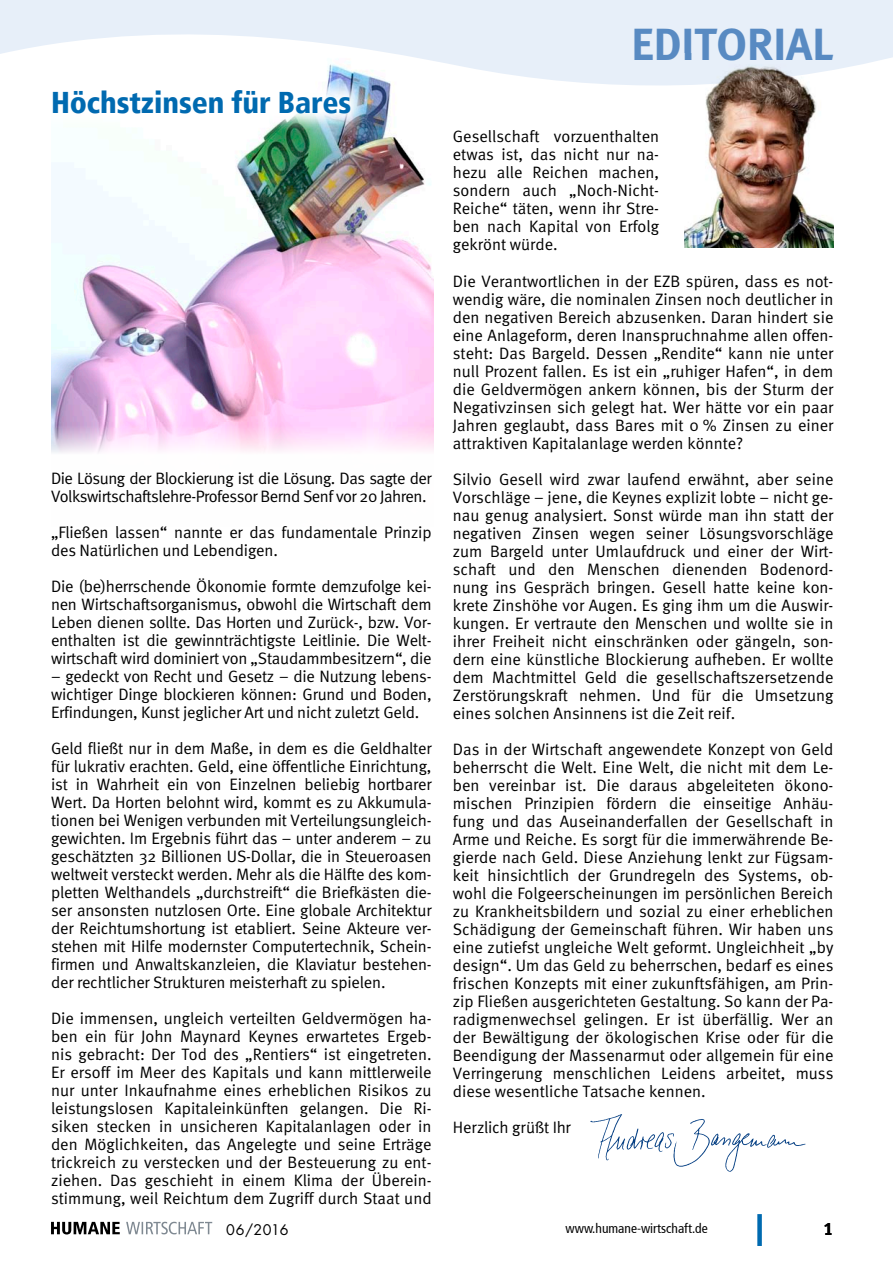
<style>
.page{position:relative;width:893px;height:1263px;background:#fff}
.page>*{position:absolute;margin:0;border:0;box-sizing:border-box;transform-origin:0 0}
.Meta_10-14_standard{font:45px "Meta Bold LF";color:#588ac2}
.Fließtext_Meta_Norma{font:900 condensed 30px "Frutiger LT";letter-spacing:-.005em;color:#006ab0}
.t1{font:18px "Meta Bold LF";color:#000}
.Fruti-Leserbriefe_9{font:16.5px/18px "Meta Normal";letter-spacing:-.01em;color:#000;text-align:justify}
.Fruti-Leserbriefe_9-2{font:16.5px/18px "Meta Normal";letter-spacing:-.03em;color:#000}
.t2{font:14.25px "Futura";letter-spacing:.01em;color:#000}
.t3{font:condensed 13.5px "Frutiger 57";color:#000}
</style>
<div class="page">
<img style="left:51px;top:94px;width:383px;height:359px">
<div style="left:757px;top:1214px;width:5px;height:32px;background:#006ab0"></div>
<svg style="left:51px;top:1222px;width:69px;height:12px"></svg>
<svg style="left:126px;top:1222px;width:86px;height:12px"></svg>
<svg style="left:590px;top:1114px;width:216px;height:58px"></svg>
<svg style="left:0;top:0;width:893px;height:94px;fill:#e7eff9"></svg>
<div style="left:33px;top:70px;width:337px;height:63px;background:#fff"></div>
<img style="left:685px;top:54px;width:148px;height:193px">
<p class="Fließtext_Meta_Norma" style="left:51px;top:85px;width:302px">Höchstzinsen für Bares</p>
<p class="Fruti-Leserbriefe_9-2" style="left:51px;top:469px;width:382px">Die Lösung der Blockierung ist die Lösung. Das sagte der<br>Volkswirtschaftslehre-Professor Bernd Senf vor 20 Jahren.</p>
<p class="Fruti-Leserbriefe_9" style="left:51px;top:523px;width:382px">„Fließen lassen“ nannte er das fundamentale Prinzip des Natürlichen und Lebendigen.</p>
<p class="Fruti-Leserbriefe_9" style="left:51px;top:577px;width:382px">Die (be)herrschende Ökonomie formte demzufolge kei&shy;nen Wirtschaftsorganismus, obwohl die Wirtschaft dem Leben dienen sollte. Das Horten und Zurück-, bzw. Vor&shy;enthalten ist die gewinnträchtigste Leitlinie. Die Welt&shy;wirtschaft wird dominiert von „Staudammbesitzern“, die</p>
<p class="Fruti-Leserbriefe_9" style="left:51px;top:667px;width:382px">– gedeckt von Recht und Gesetz – die Nutzung lebens&shy;wichtiger Dinge blockieren können: Grund und Boden, Erfindungen, Kunst jeglicher Art und nicht zuletzt Geld.</p>
<p class="Fruti-Leserbriefe_9" style="left:51px;top:739px;width:382px">Geld fließt nur in dem Maße, in dem es die Geldhalter für lukrativ erachten. Geld, eine öffentliche Einrichtung, ist in Wahrheit ein von Einzelnen beliebig hortbarer Wert. Da Horten belohnt wird, kommt es zu Akkumula&shy;tionen bei Wenigen verbunden mit Verteilungsungleich&shy;gewichten. Im Ergebnis führt das – unter anderem – zu geschätzten 32 Billionen US-Dollar, die in Steueroasen weltweit versteckt werden. Mehr als die Hälfte des kom&shy;pletten Welthandels „durchstreift“ die Briefkästen die&shy;ser ansonsten nutzlosen Orte. Eine globale Architektur der Reichtumshortung ist etabliert. Seine Akteure ver&shy;stehen mit Hilfe modernster Computertechnik, Schein&shy;firmen und Anwaltskanzleien, die Klaviatur bestehen&shy;der rechtlicher Strukturen meisterhaft zu spielen.</p>
<p class="Fruti-Leserbriefe_9" style="left:51px;top:1009px;width:382px">Die immensen, ungleich verteilten Geldvermögen ha&shy;ben ein für John Maynard Keynes erwartetes Ergeb&shy;nis gebracht: Der Tod des „Rentiers“ ist eingetreten.<br>Er ersoff im Meer des Kapitals und kann mittlerweile nur unter Inkaufnahme eines erheblichen Risikos zu leistungslosen Kapitaleinkünften gelangen. Die Ri&shy;siken stecken in unsicheren Kapitalanlagen oder in den Möglichkeiten, das Angelegte und seine Erträge trickreich zu verstecken und der Besteuerung zu ent&shy;ziehen. Das geschieht in einem Klima der Überein&shy;stimmung, weil Reichtum dem Zugriff durch Staat und</p>
<p class="Meta_10-14_standard" style="left:631px;top:18px;width:204px">EDITORIAL</p>
<p class="Fruti-Leserbriefe_9" style="left:453px;top:127px;width:208px">Gesellschaft vorzuenthalten etwas ist, das nicht nur na&shy;hezu alle Reichen machen, sondern auch „Noch-Nicht-Reiche“ täten, wenn ihr Stre&shy;ben nach Kapital von Erfolg gekrönt würde.</p>
<p class="Fruti-Leserbriefe_9" style="left:453px;top:272px;width:382px">Die Verantwortlichen in der EZB spüren, dass es not&shy;wendig wäre, die nominalen Zinsen noch deutlicher in den negativen Bereich abzusenken. Daran hindert sie eine Anlageform, deren Inanspruchnahme allen offen&shy;steht: Das Bargeld. Dessen „Rendite“ kann nie unter null Prozent fallen. Es ist ein „ruhiger Hafen“, in dem die Geldvermögen ankern können, bis der Sturm der Negativzinsen sich gelegt hat. Wer hätte vor ein paar Jahren geglaubt, dass Bares mit 0 % Zinsen zu einer attraktiven Kapitalanlage werden könnte?</p>
<p class="Fruti-Leserbriefe_9" style="left:453px;top:470px;width:382px">Silvio Gesell wird zwar laufend erwähnt, aber seine Vorschläge – jene, die Keynes explizit lobte – nicht ge&shy;nau genug analysiert. Sonst würde man ihn statt der negativen Zinsen wegen seiner Lösungsvorschläge zum Bargeld unter Umlaufdruck und einer der Wirt&shy;schaft und den Menschen dienenden Bodenord&shy;nung ins Gespräch bringen. Gesell hatte keine kon&shy;krete Zinshöhe vor Augen. Es ging ihm um die Auswir&shy;kungen. Er vertraute den Menschen und wollte sie in ihrer Freiheit nicht einschränken oder gängeln, son&shy;dern eine künstliche Blockierung aufheben. Er wollte dem Machtmittel Geld die gesellschaftszersetzende Zerstörungskraft nehmen. Und für die Umsetzung eines solchen Ansinnens ist die Zeit reif.</p>
<p class="Fruti-Leserbriefe_9" style="left:453px;top:740px;width:382px">Das in der Wirtschaft angewendete Konzept von Geld beherrscht die Welt. Eine Welt, die nicht mit dem Le&shy;ben vereinbar ist. Die daraus abgeleiteten ökono&shy;mischen Prinzipien fördern die einseitige Anhäu&shy;fung und das Auseinanderfallen der Gesellschaft in Arme und Reiche. Es sorgt für die immerwährende Be&shy;gierde nach Geld. Diese Anziehung lenkt zur Fügsam&shy;keit hinsichtlich der Grundregeln des Systems, ob&shy;wohl die Folgeerscheinungen im persönlichen Bereich zu Krankheitsbildern und sozial zu einer erheblichen Schädigung der Gemeinschaft führen. Wir haben uns eine zutiefst ungleiche Welt geformt. Ungleichheit „by design“. Um das Geld zu beherrschen, bedarf es eines frischen Konzepts mit einer zukunftsfähigen, am Prin&shy;zip Fließen ausgerichteten Gestaltung. So kann der Pa&shy;radigmenwechsel gelingen. Er ist überfällig. Wer an der Bewältigung der ökologischen Krise oder für die Beendigung der Massenarmut oder allgemein für eine Verringerung menschlichen Leidens arbeitet, muss diese wesentliche Tatsache kennen.</p>
<p class="Fruti-Leserbriefe_9" style="left:453px;top:1118px;width:119px">Herzlich grüßt Ihr</p>
<p class="t2" style="left:226px;top:1220px;width:64px">06/2016</p>
<p class="t3" style="left:566px;top:1220px;width:144px">www.humane-wirtschaft.de</p>
<p class="t1" style="left:823px;top:1218px;width:12px">1</p>
</div>
